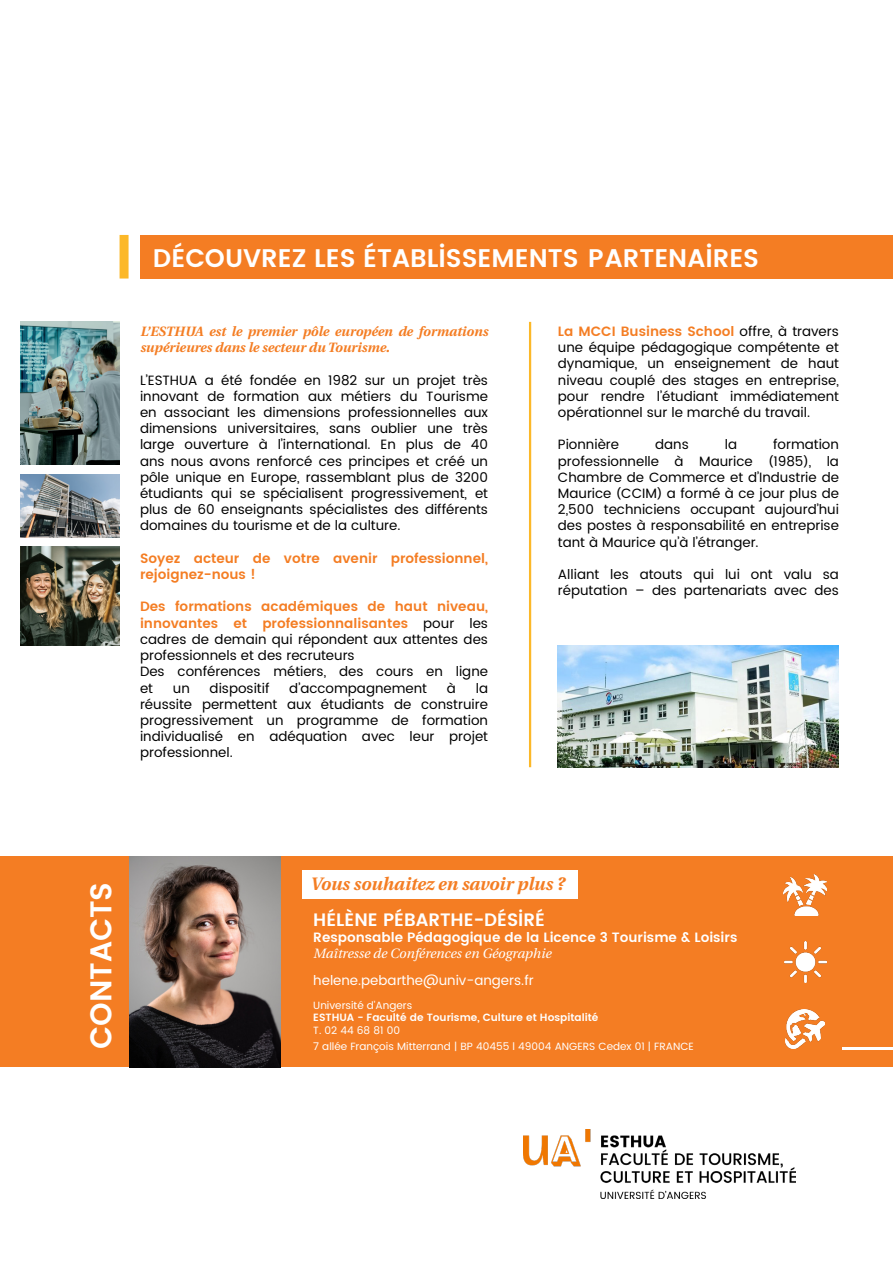
<style>
.page{position:relative;width:893px;height:1263px;background:#fff}
.page>*{position:absolute;margin:0;border:0;box-sizing:border-box;transform-origin:0 0}
.t1{font:600 30px "UA Poppins Titre";color:#fff}
.t2{font:600 25.5px "UA Poppins Titre";color:#fff}
.t3{font:italic 600 18px "UA Poppins Texte";color:#f47d23}
.t4{font:600 18px "UA Poppins Titre";color:#fff}
.t5{font:13.5px/16.2px "UA Poppins Texte";color:#000001;text-align:justify}
.t6{font:italic 700 13.5px/16.2px "UA Poppins Texte";color:#f47d23}
.t7{font:600 13.5px/16.2px "UA Poppins Texte";color:#f47d23}
.t8{font:600 13.5px "UA Poppins Texte";color:#fff}
.t9{font:italic 13.5px "UA Poppins Texte";color:#fff}
.t10{font:13.5px "UA Poppins Texte";color:#fff}
.t11{font:10.5px "UA Poppins Texte";color:#fff}
.t12{font:600 10.5px "UA Poppins Texte";color:#fff}
.s1{font-weight:600;color:#f47d23}
</style>
<div class="page">
<div style="left:0;top:856px;width:892px;height:211px;background:#f47d23"></div>
<hr style="left:843px;top:1048px;width:50px;height:2px;background:#fff">
<div style="left:302px;top:870px;width:276px;height:29px;background:#fff"></div>
<img style="left:129px;top:856px;width:152px;height:211px">
<div style="left:140px;top:235px;width:753px;height:44px;background:#f47d23"></div>
<img style="left:20px;top:474px;width:100px;height:63px">
<div style="left:120px;top:235px;width:9px;height:44px;background:#fcb828"></div>
<img style="left:20px;top:322px;width:100px;height:143px">
<img style="left:20px;top:546px;width:100px;height:99px">
<hr style="left:529px;top:322px;width:2px;height:445px;background:#fcb828">
<img style="left:786px;top:1009px;width:39px;height:39px">
<img style="left:784px;top:941px;width:42px;height:42px">
<img style="left:784px;top:874px;width:43px;height:42px">
<img style="left:524px;top:1129px;width:272px;height:70px">
<img style="left:558px;top:645px;width:281px;height:122px">
<p class="t2" style="left:153px;top:240px;width:608px">DÉCOUVREZ LES ÉTABLISSEMENTS PARTENAIRES</p>
<p class="t6" style="left:140px;top:323px;width:349px">L’ESTHUA est le premier pôle européen de formations supérieures dans le secteur du Tourisme.</p>
<p class="t5" style="left:140px;top:372px;width:350px">L’ESTHUA a été fondée en 1982 sur un projet très innovant de formation aux métiers du Tourisme en associant les dimensions professionnelles aux dimensions universitaires, sans oublier une très large ouverture à l’international. En plus de 40 ans nous avons renforcé ces principes et créé un pôle unique en Europe, rassemblant plus de 3200 étudiants qui se spécialisent progressivement, et plus de 60 enseignants spécialistes des différents domaines du tourisme et de la culture.</p>
<p class="t7" style="left:140px;top:549px;width:350px">Soyez acteur de votre avenir professionnel, rejoignez-nous !</p>
<p class="t5" style="left:140px;top:599px;width:350px"><span class="s1">Des formations académiques de haut niveau, innovantes et professionnalisantes</span> pour les cadres de demain qui répondent aux attentes des professionnels et des recruteurs</p>
<p class="t5" style="left:140px;top:664px;width:350px">Des conférences métiers, des cours en ligne et</p>
<p class="t5" style="left:173px;top:680px;width:18px">un</p>
<p class="t5" style="left:210px;top:680px;width:61px">dispositif</p>
<p class="t5" style="left:289px;top:680px;width:139px">d’accompagnement</p>
<p class="t5" style="left:447px;top:680px;width:11px">à</p>
<p class="t5" style="left:140px;top:680px;width:350px;text-indent:336px">la réussite permettent aux étudiants de construire progressivement un programme de formation individualisé en adéquation avec leur projet professionnel.</p>
<p class="t5" style="left:558px;top:324px;width:283px"><span class="s1">La MCCI Business School</span> offre, à travers une équipe pédagogique compétente et dynamique, un enseignement de haut niveau couplé des stages en entreprise, pour rendre l’étudiant immédiatement opérationnel sur le marché du travail.</p>
<p class="t5" style="left:558px;top:437px;width:63px">Pionnière</p>
<p class="t5" style="left:655px;top:437px;width:35px">dans</p>
<p class="t5" style="left:725px;top:437px;width:14px">la</p>
<p class="t5" style="left:558px;top:437px;width:283px;text-indent:215px">formation professionnelle à Maurice (1985), la Chambre de Commerce et d’Industrie de Maurice (CCIM) a formé à ce jour plus de 2,500 techniciens occupant aujourd’hui des postes à responsabilité en entreprise tant à Maurice qu’à l’étranger.</p>
<p class="t5" style="left:558px;top:567px;width:283px">Alliant les atouts qui lui ont valu sa réputation – des partenariats avec des</p>
<p class="t1" style="left:80px;top:1049px;width:169px;rotate:-90deg">CONTACTS</p>
<p class="t3" style="left:310px;top:870px;width:256px">Vous souhaitez en savoir plus ?</p>
<p class="t4" style="left:313px;top:907px;width:233px">HÉLÈNE PÉBARTHE-DÉSIRÉ</p>
<p class="t8" style="left:313px;top:927px;width:426px">Responsable Pédagogique de la Licence 3 Tourisme &amp; Loisirs</p>
<p class="t9" style="left:313px;top:943px;width:239px">Maîtresse de Conférences en Géographie</p>
<p class="t10" style="left:313px;top:971px;width:222px">helene.pebarthe@univ-angers.fr</p>
<p class="t11" style="left:313px;top:997px;width:100px">Université d’Angers</p>
<p class="t12" style="left:313px;top:1010px;width:287px">ESTHUA - Faculté de Tourisme, Culture et Hospitalité</p>
<p class="t11" style="left:313px;top:1022px;width:88px">T. 02 44 68 81 00</p>
<p class="t11" style="left:313px;top:1039px;width:382px">7 allée François Mitterrand | BP 40455 l 49004 ANGERS Cedex 01 | FRANCE</p>
</div>
